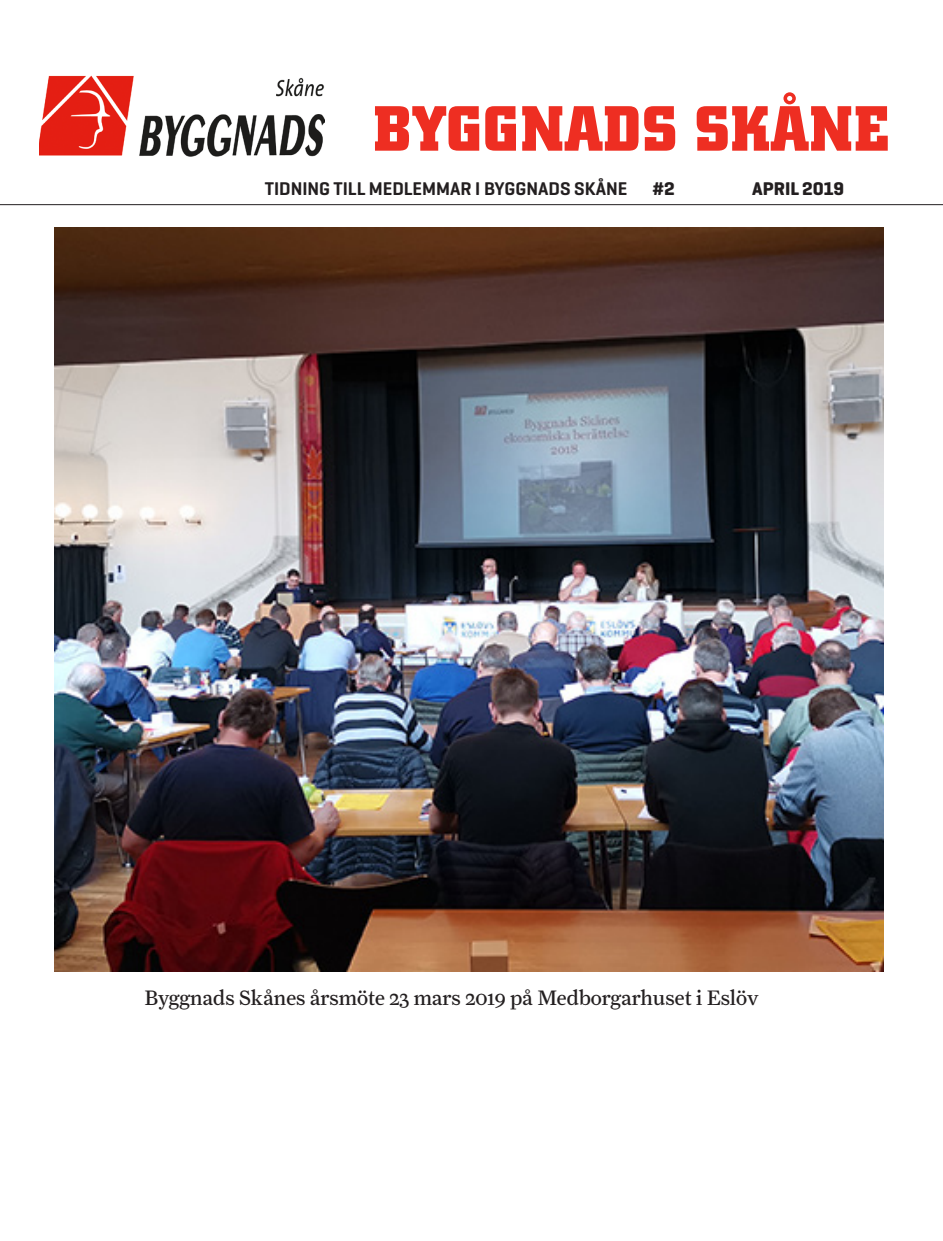
<style>
.page{position:relative;width:943px;height:1241px;background:#fff}
.page>*{position:absolute;margin:0;border:0;box-sizing:border-box;transform-origin:0 0}
.t1{font:700 63px "City BQ";letter-spacing:.02em;color:#ee2e22}
.t2{font:21px "Farnham Text";color:#231f20}
.t3{font:600 18.72px "Geogrotesque";color:#231f20}
.t4{font:700 18.72px "Geogrotesque";color:#231f20}
</style>
<div class="page">
<hr style="left:0;top:204px;width:943px;height:1px;background:#231f20">
<img style="left:40px;top:75px;width:284px;height:82px">
<img style="left:55px;top:227px;width:828px;height:744px">
<p class="t1" style="left:374px;top:92px;width:516px">BYGGNADS SKÅNE</p>
<p class="t3" style="left:265px;top:177px;width:364px">TIDNING TILL MEDLEMMAR I BYGGNADS SKÅNE</p>
<p class="t4" style="left:652px;top:177px;width:24px">#2</p>
<p class="t4" style="left:752px;top:177px;width:93px">APRIL 2019</p>
<p class="t2" style="left:145px;top:984px;width:615px">Byggnads Skånes årsmöte 23 mars 2019 på Medborgarhuset i Eslöv</p>
</div>
